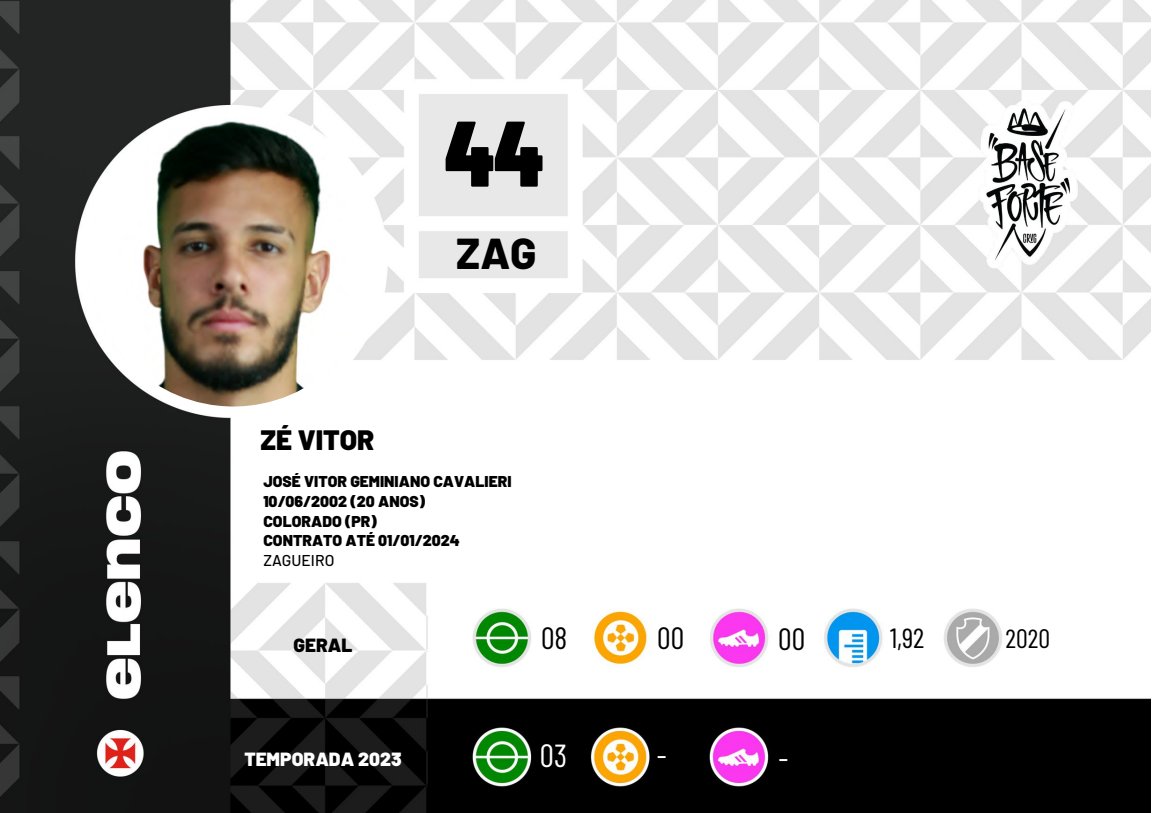
<style>
.page{position:relative;width:1152px;height:813px;background:#fff}
.page>*{position:absolute;margin:0;border:0;box-sizing:border-box;transform-origin:0 0}
.t1{font:900 92.85px "Barlow Condensed";color:#000}
.t2{font:800 43.12px "Barlow";color:#000}
.t3{font:31.8px "Barlow Condensed";color:#fff}
.t4{font:30.38px "Barlow Condensed";color:#000}
.t5{font:900 27.97px "Barlow";color:#000}
.t6{font:27.75px "Barlow Condensed";color:#000}
.t7{font:26.33px "Barlow Condensed";color:#000}
.t8{font:900 19.05px "Barlow";letter-spacing:.005em;color:#fff}
.t9{font:900 19.05px "Barlow";letter-spacing:.005em;color:#000}
.t10{font:900 15.67px/19.6px "Barlow";letter-spacing:.005em;color:#000}
.t11{font:500 15.67px "Barlow";letter-spacing:.005em;color:#000}
</style>
<div class="page">
<img style="left:0;top:0;width:1151px;height:812px">
<img style="left:89px;top:116px;width:289px;height:290px;border-radius:50%">
<img style="left:964px;top:95px;width:127px;height:186px">
<h1 class="t1" style="left:445px;top:94px;width:100px">44</h1>
<h2 class="t2" style="left:456px;top:226px;width:82px">ZAG</h2>
<h3 class="t5" style="left:260px;top:421px;width:115px">ZÉ VITOR</h3>
<p class="t10" style="left:263px;top:471px;width:250px">JOSÉ VITOR GEMINIANO CAVALIERI<br>10/06/2002 (20 ANOS)<br>COLORADO (PR)<br>CONTRATO ATÉ 01/01/2024</p>
<p class="t11" style="left:263px;top:550px;width:73px">ZAGUEIRO</p>
<p class="t9" style="left:293px;top:632px;width:60px">GERAL</p>
<h3 class="t4" style="left:541px;top:618px;width:28px">08</h3>
<h3 class="t4" style="left:657px;top:618px;width:28px">00</h3>
<h3 class="t4" style="left:778px;top:619px;width:28px">00</h3>
<h3 class="t6" style="left:890px;top:619px;width:36px">1,92</h3>
<h3 class="t7" style="left:1006px;top:621px;width:46px">2020</h3>
<p class="t8" style="left:244px;top:746px;width:159px">TEMPORADA 2023</p>
<h3 class="t3" style="left:540px;top:735px;width:29px">03</h3>
<h3 class="t3" style="left:657px;top:735px;width:11px">-</h3>
<h3 class="t3" style="left:778px;top:737px;width:11px">-</h3>
</div>
